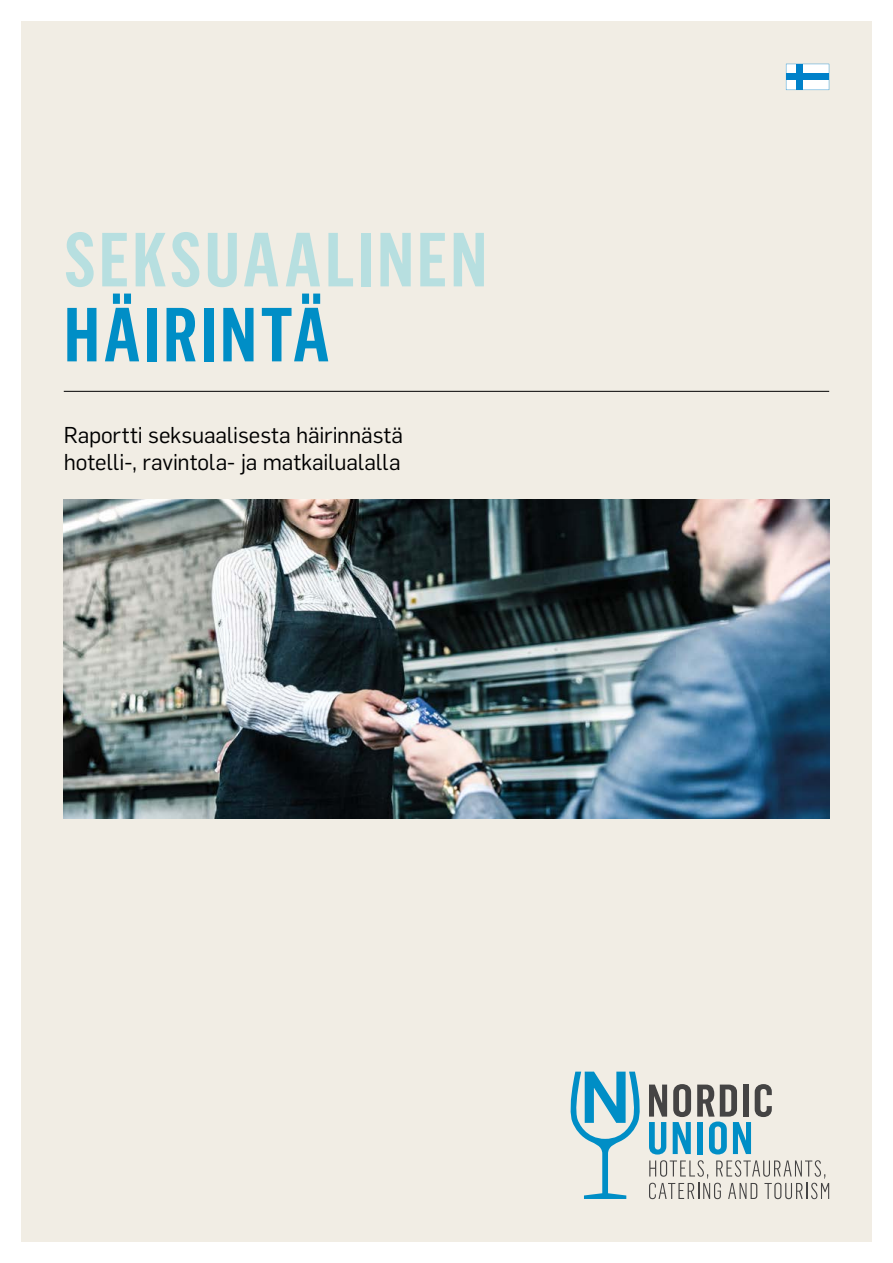
<style>
.page{position:relative;width:893px;height:1263px;background:#fff}
.page>*{position:absolute;margin:0;border:0;box-sizing:border-box;transform-origin:0 0}
.t1{font:600 75px "Flama Condensed";letter-spacing:.035em;color:#b7dfe0}
.t2{font:600 75px "Flama Condensed";letter-spacing:.04em;color:#008ec6}
.t3{font:22.5px/27px "Flama";letter-spacing:-.005em;color:#000}
</style>
<div class="page">
<div style="left:21px;top:21px;width:851px;height:1221px;background:#f1ede4"></div>
<img style="left:64px;top:499px;width:765px;height:319px">
<hr style="left:64px;top:391px;width:765px;height:1px;background:#000">
<svg style="left:570px;top:1071px;width:70px;height:128px"></svg>
<svg style="left:649px;top:1084px;width:18px;height:32px"></svg>
<svg style="left:649px;top:1122px;width:17px;height:32px"></svg>
<svg style="left:673px;top:1084px;width:18px;height:70px"></svg>
<svg style="left:697px;top:1084px;width:75px;height:70px"></svg>
<svg style="left:649px;top:1160px;width:180px;height:39px"></svg>
<svg style="left:786px;top:64px;width:43px;height:26px"></svg>
<div style="left:796px;top:64px;width:6px;height:26px;background:#0081c9"></div>
<div style="left:786px;top:74px;width:43px;height:6px;background:#0081c9"></div>
<h1 class="t1" style="left:64px;top:212px;width:425px">SEKSUAALINEN</h1>
<h1 class="t2" style="left:64px;top:287px;width:268px">HÄIRINTÄ</h1>
<p class="t3" style="left:64px;top:420px;width:341px">Raportti seksuaalisesta häirinnästä hotelli-, ravintola- ja matkailualalla</p>
</div>
